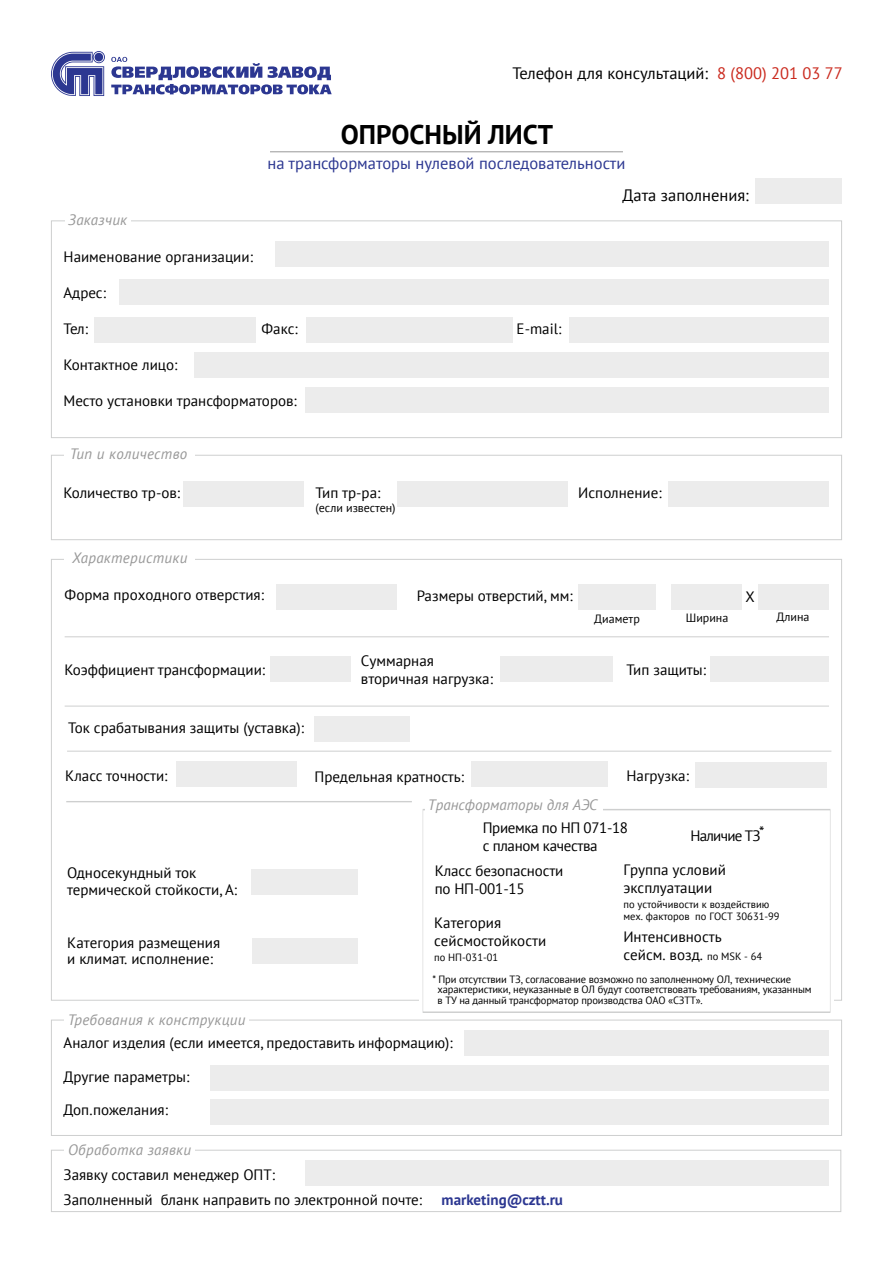
<style>
.page{position:relative;width:893px;height:1263px;background:#fff}
.page>*{position:absolute;margin:0;border:0;box-sizing:border-box;transform-origin:0 0}
.t1{font:700 27px "PT Sans";color:#000}
.t2{font:16.5px "PT Sans";color:#000}
.t3{font:16.5px "PT Sans";color:#2c3791}
.t4{font:15px/18px "PT Sans";color:#000}
.t5{font:15px/18px "PT Sans";color:#000}
.t6{font:italic 15px "PT Sans";letter-spacing:.02em;color:#989898}
.t7{font:15px/18px "PT Sans";letter-spacing:-.025em;color:#000}
.t8{font:italic 15px "PT Sans";color:#989898}
.t9{font:700 15px "PT Sans";color:#2c3791}
.t10{font:15px "PT Sans";letter-spacing:-.05em;color:#000}
.t11{font:12px "PT Sans";color:#000}
.t12{font:10.5px/10.5px "PT Sans";letter-spacing:-.015em;color:#000}
.s1{color:#ca291d}
.s2{font-size:10.5px}
</style>
<div class="page">
<div style="left:51px;top:220px;width:791px;height:218px;border:1px solid #cecfcf"></div>
<div style="left:51px;top:455px;width:791px;height:85px;border:1px solid #cecfcf"></div>
<div style="left:51px;top:1150px;width:790px;height:62px;border:1px solid #cecfcf"></div>
<div style="left:51px;top:1020px;width:791px;height:116px;border:1px solid #cecfcf"></div>
<svg style="left:51px;top:51px;width:54px;height:45px"></svg>
<svg style="left:111px;top:57px;width:221px;height:37px"></svg>
<div style="left:65px;top:214px;width:66px;height:19px;background:#fff"></div>
<div style="left:65px;top:447px;width:130px;height:20px;background:#fff"></div>
<div style="left:65px;top:1143px;width:130px;height:19px;background:#fff"></div>
<div style="left:65px;top:1013px;width:184px;height:19px;background:#fff"></div>
<hr style="left:270px;top:151px;width:353px;height:1px;background:#989898">
<div style="left:755px;top:178px;width:87px;height:26px;background:#ececec"></div>
<div style="left:94px;top:317px;width:161px;height:25px;background:#ececec"></div>
<div style="left:195px;top:352px;width:634px;height:26px;background:#ececec"></div>
<div style="left:306px;top:388px;width:523px;height:25px;background:#ececec"></div>
<div style="left:306px;top:1161px;width:523px;height:25px;background:#ececec"></div>
<div style="left:465px;top:1030px;width:364px;height:26px;background:#ececec"></div>
<div style="left:211px;top:1065px;width:618px;height:25px;background:#ececec"></div>
<div style="left:211px;top:1100px;width:618px;height:25px;background:#ececec"></div>
<div style="left:306px;top:317px;width:206px;height:25px;background:#ececec"></div>
<div style="left:569px;top:317px;width:260px;height:25px;background:#ececec"></div>
<div style="left:275px;top:241px;width:554px;height:26px;background:#ececec"></div>
<div style="left:183px;top:481px;width:120px;height:25px;background:#ececec"></div>
<div style="left:276px;top:584px;width:121px;height:26px;background:#ececec"></div>
<div style="left:271px;top:657px;width:80px;height:25px;background:#ececec"></div>
<div style="left:501px;top:657px;width:112px;height:25px;background:#ececec"></div>
<div style="left:710px;top:657px;width:119px;height:25px;background:#ececec"></div>
<div style="left:578px;top:584px;width:78px;height:26px;background:#ececec"></div>
<div style="left:671px;top:584px;width:71px;height:26px;background:#ececec"></div>
<div style="left:759px;top:584px;width:70px;height:26px;background:#ececec"></div>
<div style="left:397px;top:481px;width:170px;height:25px;background:#ececec"></div>
<div style="left:668px;top:481px;width:161px;height:25px;background:#ececec"></div>
<div style="left:314px;top:716px;width:96px;height:25px;background:#ececec"></div>
<div style="left:176px;top:761px;width:120px;height:26px;background:#ececec"></div>
<div style="left:251px;top:869px;width:107px;height:26px;background:#ececec"></div>
<div style="left:471px;top:761px;width:136px;height:26px;background:#ececec"></div>
<div style="left:695px;top:762px;width:132px;height:26px;background:#ececec"></div>
<div style="left:252px;top:938px;width:105px;height:25px;background:#ececec"></div>
<div style="left:120px;top:279px;width:709px;height:26px;background:#ececec"></div>
<hr style="left:65px;top:636px;width:764px;height:1px;background:#cecfcf">
<hr style="left:65px;top:706px;width:764px;height:1px;background:#cecfcf">
<hr style="left:67px;top:751px;width:764px;height:1px;background:#cecfcf">
<hr style="left:66px;top:801px;width:346px;height:1px;background:#cecfcf">
<div style="left:423px;top:809px;width:407px;height:203px;border:1px solid #cecfcf"></div>
<div style="left:425px;top:797px;width:178px;height:20px;background:#fff"></div>
<p class="t6" style="left:68px;top:211px;width:60px">Заказчик</p>
<p class="t2" style="left:512px;top:63px;width:332px">Телефон для консультаций: <span class="s1">8 (800) 201 03 77</span></p>
<h1 class="t1" style="left:341px;top:116px;width:214px">ОПРОСНЫЙ ЛИСТ</h1>
<p class="t3" style="left:268px;top:153px;width:359px">на трансформаторы нулевой последовательности</p>
<p class="t2" style="left:622px;top:184px;width:128px">Дата заполнения:</p>
<p class="t4" style="left:64px;top:247px;width:191px">Наименование организации:</p>
<p class="t4" style="left:64px;top:283px;width:44px">Адрес:</p>
<p class="t4" style="left:64px;top:319px;width:26px">Тел:</p>
<p class="t4" style="left:262px;top:319px;width:38px">Факс:</p>
<p class="t4" style="left:517px;top:319px;width:46px">E-mail:</p>
<p class="t4" style="left:64px;top:355px;width:115px">Контактное лицо:</p>
<p class="t4" style="left:64px;top:391px;width:235px">Место установки трансформаторов:</p>
<p class="t6" style="left:70px;top:444px;width:119px">Тип и количество</p>
<p class="t4" style="left:64px;top:483px;width:118px">Количество тр-ов:</p>
<p class="t4" style="left:316px;top:483px;width:66px">Тип тр-ра:</p>
<p class="t11" style="left:316px;top:500px;width:82px">(если известен)</p>
<p class="t6" style="left:72px;top:548px;width:117px">Характеристики</p>
<p class="t4" style="left:578px;top:483px;width:85px">Исполнение:</p>
<p class="t5" style="left:65px;top:586px;width:201px">Форма проходного отверстия:</p>
<p class="t4" style="left:417px;top:586px;width:157px">Размеры отверстий, мм:</p>
<p class="t4" style="left:746px;top:587px;width:11px">Х</p>
<p class="t11" style="left:594px;top:611px;width:47px">Диаметр</p>
<p class="t11" style="left:686px;top:610px;width:44px">Ширина</p>
<p class="t11" style="left:776px;top:609px;width:35px">Длина</p>
<p class="t4" style="left:65px;top:661px;width:202px">Коэффициент трансформации:</p>
<p class="t4" style="left:361px;top:652px;width:134px">Суммарная вторичная нагрузка:</p>
<p class="t4" style="left:626px;top:661px;width:81px">Тип защиты:</p>
<p class="t4" style="left:68px;top:718px;width:237px">Ток срабатывания защиты (уставка):</p>
<p class="t4" style="left:65px;top:766px;width:104px">Класс точности:</p>
<p class="t4" style="left:315px;top:767px;width:151px">Предельная кратность:</p>
<p class="t4" style="left:626px;top:767px;width:64px">Нагрузка:</p>
<p class="t4" style="left:67px;top:864px;width:172px;line-height:16.5px">Односекундный ток термической стойкости, А:</p>
<p class="t4" style="left:67px;top:934px;width:154px;line-height:16.5px">Категория размещения и климат. исполнение:</p>
<p class="t6" style="left:68px;top:1010px;width:179px">Требования к конструкции</p>
<p class="t8" style="left:428px;top:796px;width:171px">Трансформаторы для АЭС</p>
<p class="t7" style="left:483px;top:818px;width:147px">Приемка по НП 071-18 с планом качества</p>
<p class="t5" style="left:759px;top:822px;width:7px">*</p>
<p class="t10" style="left:690px;top:826px;width:72px">Наличие ТЗ</p>
<p class="t4" style="left:435px;top:861px;width:130px">Класс безопасности по НП-001-15</p>
<p class="t5" style="left:434px;top:914px;width:114px">Категория сейсмостойкости</p>
<p class="t12" style="left:434px;top:952px;width:66px">по НП-031-01</p>
<p class="t5" style="left:623px;top:860px;width:104px">Группа условий эксплуатации</p>
<p class="t12" style="left:623px;top:897px;width:158px;line-height:12.6px">по устойчивости к воздействию мех. факторов по ГОСТ 30631-99</p>
<p class="t5" style="left:623px;top:927px;width:140px">Интенсивность сейсм. возд. <span class="s2">по MSK - 64</span></p>
<p class="t12" style="left:438px;top:973px;width:375px;text-indent:-5px">* При отсутствии ТЗ, согласование возможно по заполненному ОЛ, технические характеристики, неуказанные в ОЛ будут соответствовать требованиям, указанным в ТУ на данный трансформатор производства ОАО «СЗТТ».</p>
<p class="t4" style="left:64px;top:1033px;width:391px">Аналог изделия (если имеется, предоставить информацию):</p>
<p class="t4" style="left:64px;top:1067px;width:127px">Другие параметры:</p>
<p class="t4" style="left:64px;top:1100px;width:106px">Доп.пожелания:</p>
<p class="t6" style="left:68px;top:1140px;width:124px">Обработка заявки</p>
<p class="t4" style="left:64px;top:1161px;width:360px;line-height:25.5px">Заявку составил менеджер ОПТ:<br>Заполненный бланк направить по электронной почте:</p>
<p class="t9" style="left:442px;top:1190px;width:123px">marketing@cztt.ru</p>
</div>
